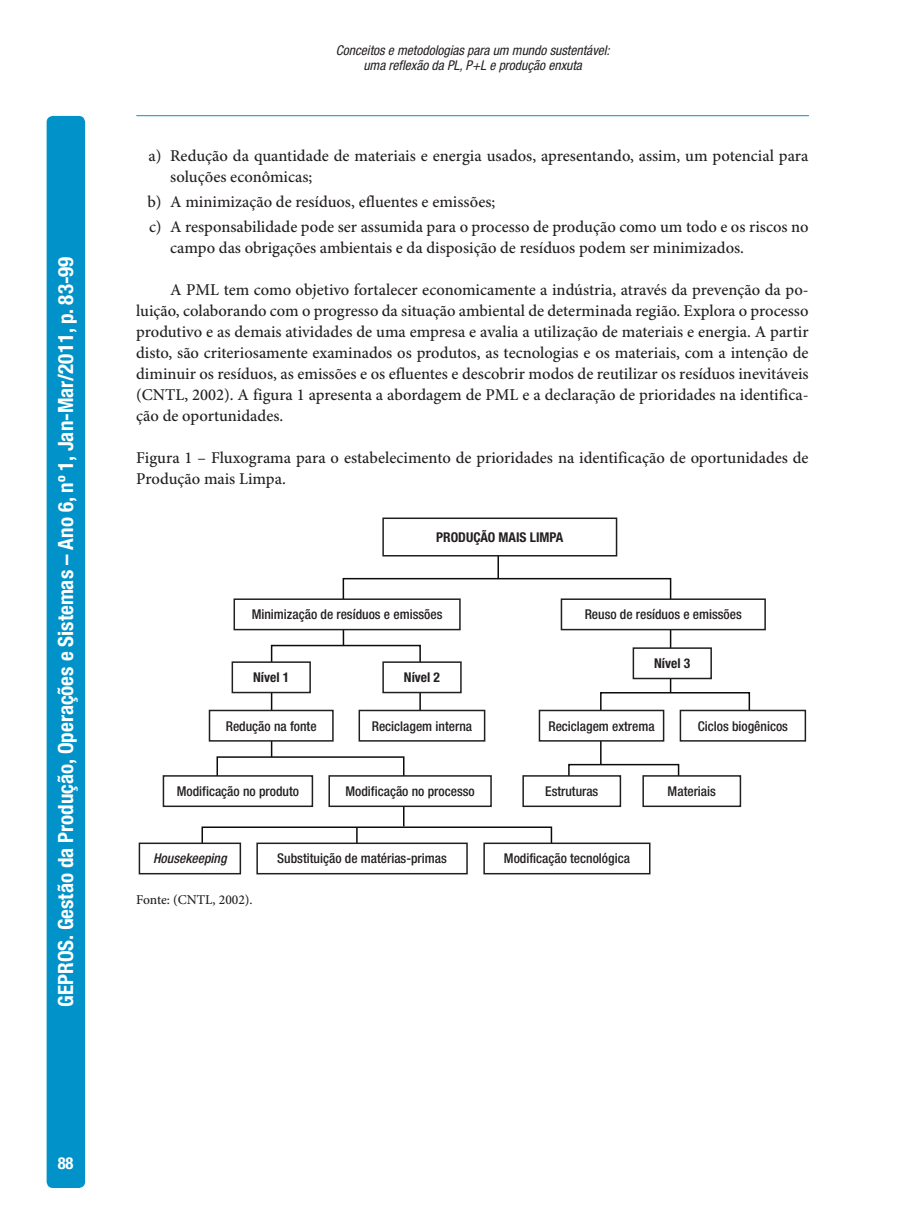
<style>
.page{position:relative;width:915px;height:1212px;background:#fff}
.page>*{position:absolute;margin:0;border:0;box-sizing:border-box;transform-origin:0 0}
.t1{font:700 condensed 21px "Helvetica Neue LT Std";color:#fff}
.t2{font:500 16.5px/21px "Minion Pro";color:#231f20}
.t3{font:700 condensed 16.5px "Helvetica Neue LT Std";color:#fff}
.t4{font:500 condensed 13.5px "Helvetica Neue LT Std";color:#231f20}
.t5{font:italic condensed 13.5px/15px "Helvetica Neue LT Std";color:#231f20;text-align:center}
.t6{font:700 condensed 13.5px "Helvetica Neue LT Std";color:#231f20}
.t7{font:500 13.5px "Minion Pro";color:#231f20}
.t8{font:italic 500 condensed 13.5px "Helvetica Neue LT Std";color:#231f20}
</style>
<div class="page">
<div style="left:47px;top:116px;width:38px;height:1072px;background:#0092c8"></div>
<hr style="left:137px;top:115px;width:671px;height:1px;background:#0092c8">
<hr style="left:497px;top:543px;width:2px;height:36px;background:#0b0c0d">
<svg style="left:201px;top:577px;width:549px;height:281px"></svg>
<div style="left:163px;top:776px;width:149px;height:30px;background:#fff"></div>
<div style="left:163px;top:775px;width:150px;height:32px;border:2px solid #231f20"></div>
<div style="left:329px;top:776px;width:162px;height:30px;background:#fff"></div>
<div style="left:328px;top:775px;width:163px;height:32px;border:2px solid #231f20"></div>
<div style="left:523px;top:776px;width:97px;height:30px;background:#fff"></div>
<div style="left:522px;top:775px;width:99px;height:32px;border:2px solid #231f20"></div>
<div style="left:139px;top:843px;width:101px;height:31px;background:#fff"></div>
<div style="left:139px;top:842px;width:102px;height:32px;border:2px solid #231f20"></div>
<div style="left:257px;top:843px;width:210px;height:31px;background:#fff"></div>
<div style="left:256px;top:842px;width:211px;height:32px;border:2px solid #231f20"></div>
<div style="left:484px;top:843px;width:165px;height:31px;background:#fff"></div>
<div style="left:483px;top:842px;width:167px;height:32px;border:2px solid #231f20"></div>
<div style="left:643px;top:776px;width:97px;height:30px;background:#fff"></div>
<div style="left:642px;top:775px;width:99px;height:32px;border:2px solid #231f20"></div>
<div style="left:209px;top:710px;width:124px;height:31px;background:#fff"></div>
<div style="left:209px;top:710px;width:124px;height:32px;border:2px solid #231f20"></div>
<div style="left:359px;top:710px;width:125px;height:31px;background:#fff"></div>
<div style="left:358px;top:710px;width:127px;height:32px;border:2px solid #231f20"></div>
<div style="left:539px;top:710px;width:124px;height:31px;background:#fff"></div>
<div style="left:538px;top:710px;width:126px;height:32px;border:2px solid #231f20"></div>
<div style="left:680px;top:710px;width:125px;height:31px;background:#fff"></div>
<div style="left:679px;top:710px;width:126px;height:32px;border:2px solid #231f20"></div>
<div style="left:232px;top:662px;width:78px;height:30px;background:#fff"></div>
<div style="left:231px;top:661px;width:80px;height:32px;border:2px solid #231f20"></div>
<div style="left:383px;top:662px;width:78px;height:30px;background:#fff"></div>
<div style="left:382px;top:661px;width:79px;height:32px;border:2px solid #231f20"></div>
<div style="left:633px;top:648px;width:78px;height:30px;background:#fff"></div>
<div style="left:632px;top:647px;width:79px;height:32px;border:2px solid #231f20"></div>
<div style="left:383px;top:518px;width:233px;height:38px;background:#fff"></div>
<div style="left:382px;top:517px;width:235px;height:39px;border:2px solid #231f20"></div>
<div style="left:234px;top:599px;width:226px;height:31px;background:#fff"></div>
<div style="left:233px;top:598px;width:227px;height:32px;border:2px solid #231f20"></div>
<div style="left:561px;top:599px;width:203px;height:31px;background:#fff"></div>
<div style="left:560px;top:598px;width:205px;height:32px;border:2px solid #231f20"></div>
<p class="t1" style="left:53px;top:1006px;width:752px;rotate:-90deg">GEPROS. Gestão da Produção, Operações e Sistemas – Ano 6, nº 1, Jan-Mar/2011, p. 83-99</p>
<p class="t5" style="left:336px;top:43px;width:275px">Conceitos e metodologias para um mundo sustentável: uma reflexão da PL, P+L e produção enxuta</p>
<p class="t2" style="left:170px;top:146px;width:639px;text-indent:-22px">a) Redução da quantidade de materiais e energia usados, apresentando, assim, um potencial para soluções econômicas;</p>
<p class="t2" style="left:147px;top:190px;width:662px;line-height:25.2px">b) A minimização de resíduos, efluentes e emissões;<br>c) A responsabilidade pode ser assumida para o processo de produção como um todo e os riscos no</p>
<p class="t2" style="left:170px;top:238px;width:575px">campo das obrigações ambientais e da disposição de resíduos podem ser minimizados.</p>
<p class="t2" style="left:136px;top:280px;width:673px;text-align:justify;text-indent:34px">A PML tem como objetivo fortalecer economicamente a indústria, através da prevenção da po&shy;luição, colaborando com o progresso da situação ambiental de determinada região. Explora o processo produtivo e as demais atividades de uma empresa e avalia a utilização de materiais e energia. A partir disto, são criteriosamente examinados os produtos, as tecnologias e os materiais, com a intenção de diminuir os resíduos, as emissões e os efluentes e descobrir modos de reutilizar os resíduos inevitáveis (CNTL, 2002). A figura 1 apresenta a abordagem de PML e a declaração de prioridades na identifica&shy;ção de oportunidades.</p>
<p class="t2" style="left:136px;top:448px;width:673px">Figura 1 – Fluxograma para o estabelecimento de prioridades na identificação de oportunidades de<br>Produção mais Limpa.</p>
<p class="t6" style="left:436px;top:529px;width:129px">PRODUÇÃO MAIS LIMPA</p>
<p class="t4" style="left:252px;top:606px;width:192px">Minimização de resíduos e emissões</p>
<p class="t4" style="left:584px;top:606px;width:159px">Reuso de resíduos e emissões</p>
<p class="t6" style="left:253px;top:669px;width:38px">Nível 1</p>
<p class="t6" style="left:404px;top:669px;width:38px">Nível 2</p>
<p class="t6" style="left:654px;top:655px;width:38px">Nível 3</p>
<p class="t4" style="left:226px;top:718px;width:92px">Redução na fonte</p>
<p class="t4" style="left:371px;top:718px;width:102px">Reciclagem interna</p>
<p class="t4" style="left:548px;top:718px;width:108px">Reciclagem extrema</p>
<p class="t4" style="left:697px;top:718px;width:92px">Ciclos biogênicos</p>
<p class="t4" style="left:177px;top:783px;width:124px">Modificação no produto</p>
<p class="t4" style="left:345px;top:783px;width:131px">Modificação no processo</p>
<p class="t4" style="left:545px;top:783px;width:55px">Estruturas</p>
<p class="t8" style="left:153px;top:850px;width:75px">Housekeeping</p>
<p class="t4" style="left:277px;top:850px;width:171px">Substituição de matérias-primas</p>
<p class="t4" style="left:503px;top:850px;width:127px">Modificação tecnológica</p>
<p class="t7" style="left:136px;top:892px;width:118px">Fonte: (CNTL, 2002).</p>
<p class="t4" style="left:667px;top:783px;width:50px">Materiais</p>
<p class="t3" style="left:58px;top:1153px;width:17px">88</p>
</div>
